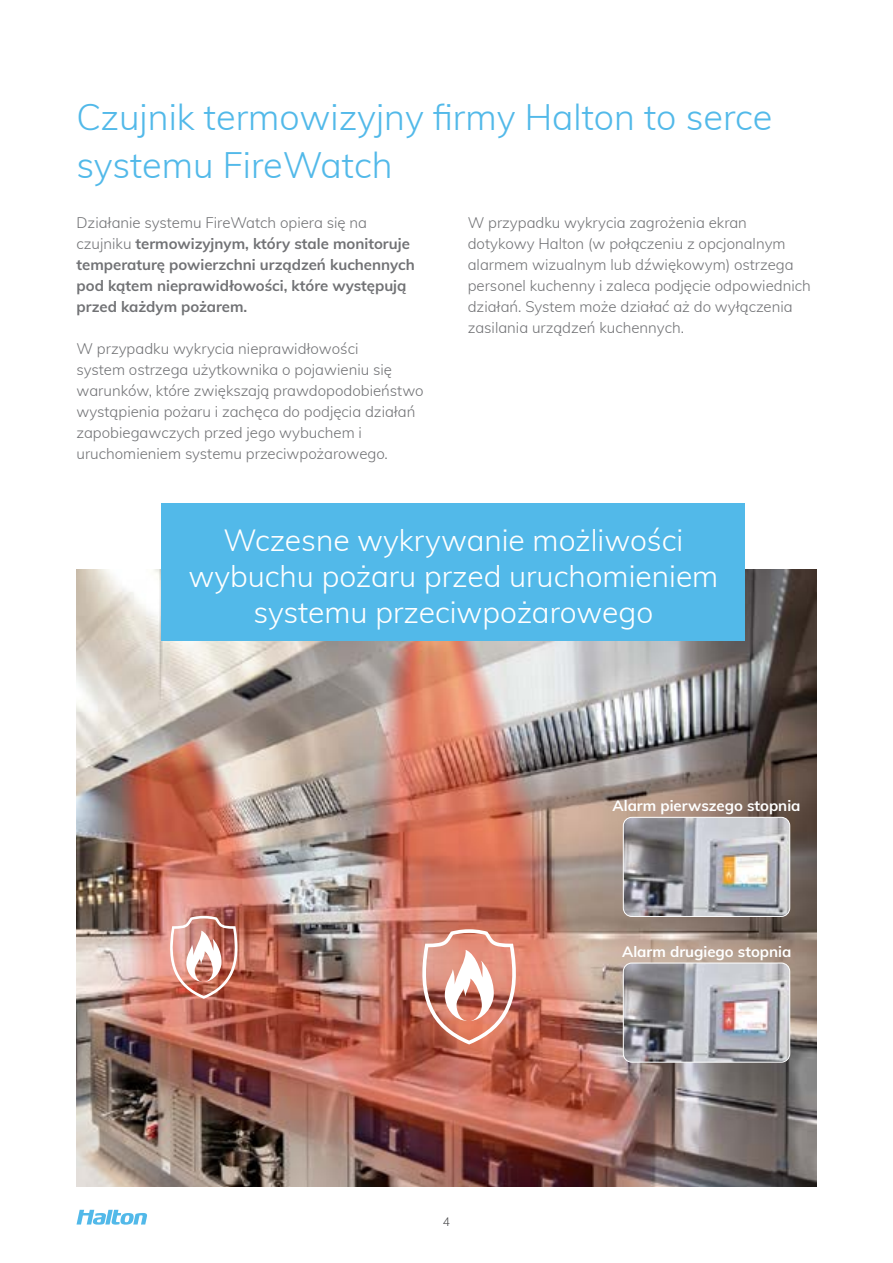
<style>
.page{position:relative;width:893px;height:1263px;background:#fff}
.page>*{position:absolute;margin:0;border:0;box-sizing:border-box;transform-origin:0 0}
.t1{font:300 36px/48px "Muli";color:#52b9e9}
.t2{font:300 30px/36px "Muli";color:#fff;text-align:center}
.t3{font:300 15px/21px "Muli";color:#717275}
.t4{font:700 15px/21px "Muli";color:#717275}
.t5{font:700 15px "Muli";color:#fff}
.t6{font:300 12px "Muli";color:#4d4d4f}
.s1{font-weight:300}
</style>
<div class="page">
<svg style="left:77px;top:1210px;width:70px;height:15px"></svg>
<img style="left:77px;top:570px;width:739px;height:616px">
<svg style="left:416px;top:929px;width:106px;height:115px"></svg>
<svg style="left:166px;top:916px;width:76px;height:83px"></svg>
<img style="left:623px;top:817px;width:167px;height:99px">
<div style="left:623px;top:817px;width:167px;height:100px;border:1px solid #fff;border-radius:9px"></div>
<img style="left:623px;top:963px;width:167px;height:99px">
<div style="left:623px;top:963px;width:167px;height:99px;border:1px solid #fff;border-radius:9px"></div>
<div style="left:162px;top:502px;width:583px;height:138px;background:#52b9e9"></div>
<p class="t1" style="left:77px;top:91px;width:697px">Czujnik termowizyjny firmy Halton to serce systemu FireWatch</p>
<p class="t4" style="left:77px;top:211px;width:340px"><span class="s1">Działanie systemu FireWatch opiera się na czujniku</span> termowizyjnym, który stale monitoruje temperaturę powierzchni urządzeń kuchennych pod kątem nieprawidłowości, które występują przed każdym pożarem.</p>
<p class="t3" style="left:77px;top:337px;width:349px">W przypadku wykrycia nieprawidłowości<br>system ostrzega użytkownika o pojawieniu się warunków, które zwiększają prawdopodobieństwo wystąpienia pożaru i zachęca do podjęcia działań zapobiegawczych przed jego wybuchem i uruchomieniem systemu przeciwpożarowego.</p>
<p class="t3" style="left:468px;top:211px;width:345px">W przypadku wykrycia zagrożenia ekran dotykowy Halton (w połączeniu z opcjonalnym alarmem wizualnym lub dźwiękowym) ostrzega personel kuchenny i zaleca podjęcie odpowiednich działań. System może działać aż do wyłączenia zasilania urządzeń kuchennych.</p>
<p class="t2" style="left:188px;top:520px;width:531px">Wczesne wykrywanie możliwości wybuchu pożaru przed uruchomieniem systemu przeciwpożarowego</p>
<p class="t5" style="left:612px;top:794px;width:190px">Alarm pierwszego stopnia</p>
<p class="t6" style="left:443px;top:1213px;width:9px">4</p>
<p class="t5" style="left:622px;top:940px;width:171px">Alarm drugiego stopnia</p>
</div>
